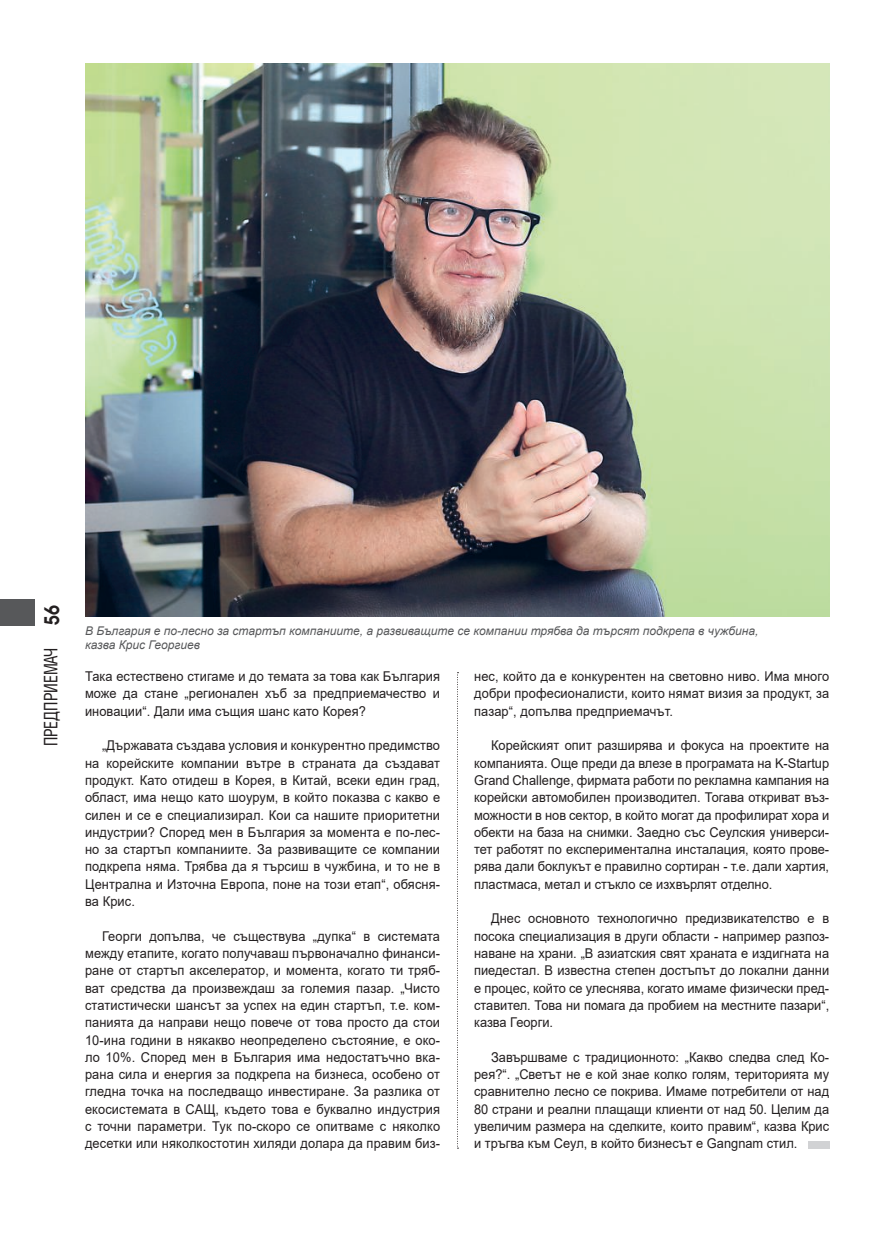
<style>
.page{position:relative;width:893px;height:1234px;background:#fff}
.page>*{position:absolute;margin:0;border:0;box-sizing:border-box;transform-origin:0 0}
.t1{font:condensed 21px "Helen HS Bg";color:#231f20;scale:.9 1}
.t2{font:700 21px "Avanti";color:#231f20;scale:.9 1}
.t3{font:13.5px/17.2px "Arial";color:#231f20;text-align:justify;scale:.95 1}
.t4{font:italic 12px/13.5px "Arial";color:#57585a}
</style>
<div class="page">
<div style="left:0;top:599px;width:35px;height:27px;background:#57585a"></div>
<div style="left:808px;top:1140px;width:21px;height:8px;background:#d1d2d4"></div>
<img style="left:85px;top:64px;width:744px;height:553px">
<svg style="left:457px;top:672px;width:1px;height:476px"></svg>
<p class="t2" style="left:41px;top:624px;width:24px;rotate:-90deg">56</p>
<p class="t1" style="left:41px;top:746px;width:111px;rotate:-90deg">ПРЕДПРИЕМАЧ</p>
<p class="t4" style="left:85px;top:624px;width:675px">В България е по-лесно за стартъп компаниите, а развиващите се компании трябва да търсят подкрепа в чужбина, казва Крис Георгиев</p>
<p class="t3" style="left:85px;top:667px;width:375px">Така естествено стигаме и до темата за това как България може да стане „регионален хъб за предприемачество и иновации“. Дали има същия шанс като Корея?</p>
<p class="t3" style="left:85px;top:736px;width:375px;text-indent:17px">„Държавата създава условия и конкурентно предимство на корейските компании вътре в страната да създават продукт. Като отидеш в Корея, в Китай, всеки един град, област, има нещо като шоурум, в който показва с какво е силен и се е специализирал. Кои са нашите приоритетни индустрии? Според мен в България за момента е по-лес&shy;но за стартъп компаниите. За развиващите се компании подкрепа няма. Трябва да я търсиш в чужбина, и то не в Централна и Източна Европа, поне на този етап“, обясня&shy;ва Крис.</p>
<p class="t3" style="left:85px;top:927px;width:375px;text-indent:17px">Георги допълва, че съществува „дупка“ в системата между етапите, когато получаваш първоначално финанси&shy;ране от стартъп акселератор, и момента, когато ти тряб&shy;ват средства да произвеждаш за големия пазар. „Чисто статистически шансът за успех на един стартъп, т.е. ком&shy;панията да направи нещо повече от това просто да стои 10-ина години в някакво неопределено състояние, е око&shy;ло 10%. Според мен в България има недостатъчно вка&shy;рана сила и енергия за подкрепа на бизнеса, особено от гледна точка на последващо инвестиране. За разлика от екосистемата в САЩ, където това е буквално индустрия с точни параметри. Тук по-скоро се опитваме с няколко десетки или няколкостотин хиляди долара да правим биз-</p>
<p class="t3" style="left:474px;top:667px;width:375px">нес, който да е конкурентен на световно ниво. Има много добри професионалисти, които нямат визия за продукт, за пазар“, допълва предприемачът.</p>
<p class="t3" style="left:474px;top:736px;width:375px;text-indent:17px">Корейският опит разширява и фокуса на проектите на компанията. Още преди да влезе в програмата на K-Startup Grand Challenge, фирмата работи по рекламна кампания на корейски автомобилен производител. Тогава откриват въз&shy;можности в нов сектор, в който могат да профилират хора и обекти на база на снимки. Заедно със Сеулския универси&shy;тет работят по експериментална инсталация, която прове&shy;рява дали боклукът е правилно сортиран - т.е. дали хартия, пластмаса, метал и стъкло се изхвърлят отделно.</p>
<p class="t3" style="left:474px;top:909px;width:375px;text-indent:17px">Днес основното технологично предизвикателство е в посока специализация в други области - например разпоз&shy;наване на храни. „В азиатския свят храната е издигната на пиедестал. В известна степен достъпът до локални данни е процес, който се улеснява, когато имаме физически пред&shy;ставител. Това ни помага да пробием на местните пазари“, казва Георги.</p>
<p class="t3" style="left:474px;top:1048px;width:375px;text-indent:17px">Завършваме с традиционното: „Какво следва след Ко&shy;рея?“. „Светът не е кой знае колко голям, територията му сравнително лесно се покрива. Имаме потребители от над 80 страни и реални плащащи клиенти от над 50. Целим да увеличим размера на сделките, които правим“, казва Крис и тръгва към Сеул, в който бизнесът е Gangnam стил.</p>
</div>
